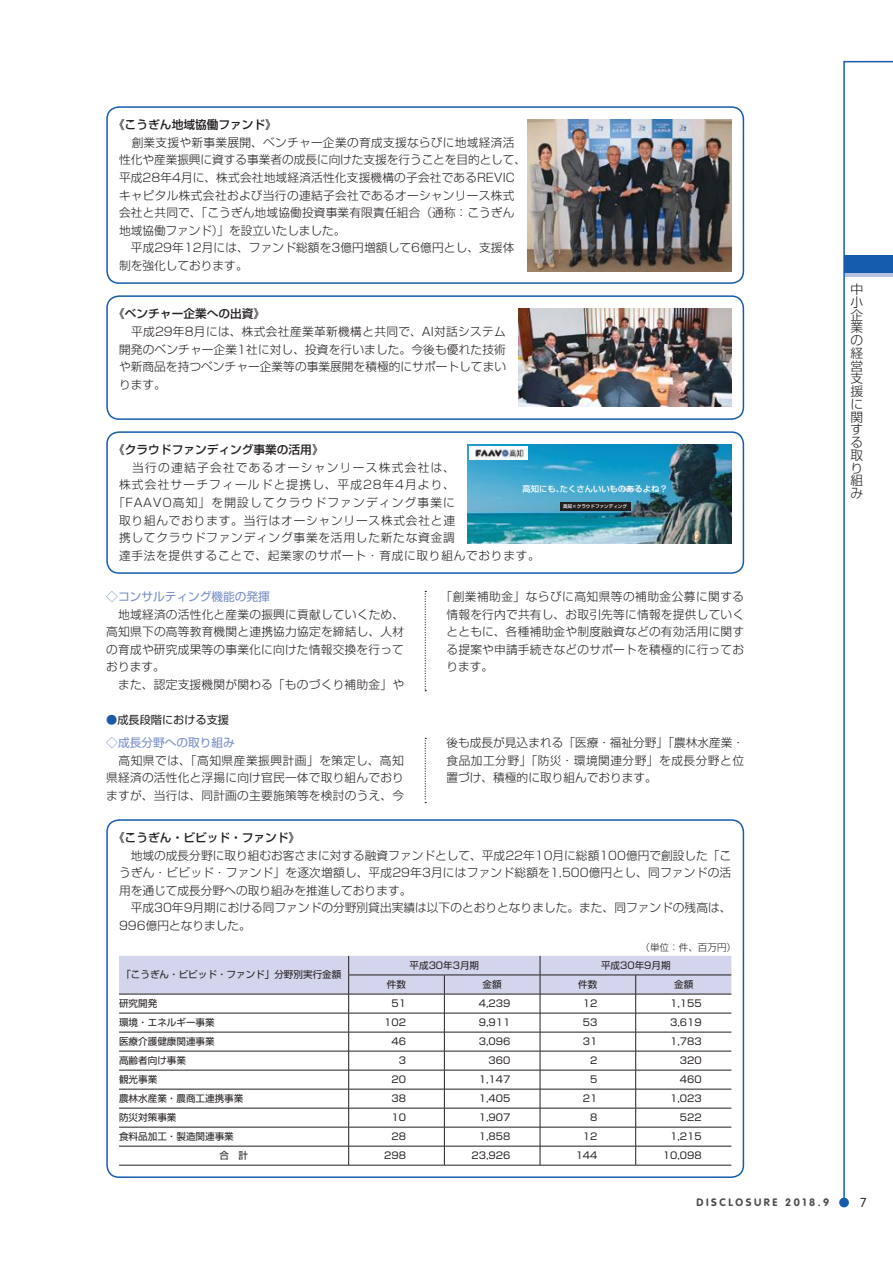
<style>
.page{position:relative;width:893px;height:1263px;background:#fff}
.page>*{position:absolute;margin:0;border:0;box-sizing:border-box;transform-origin:0 0}
.t1{font:300 12.75px/12.8px "Shin Go Pr 5";color:#241f1f}
.t2{font:300 12.75px "VAG Rounded Std";color:#241f1f}
.t3{font:300 11.7px/17.5px "Shin Go Pr 5";letter-spacing:.02em;color:#241f1f;text-align:justify}
.t4{font:300 11.7px/17.5px "Shin Go Pr 5";color:#241f1f}
.t5{font:500 11.7px "Shin Go Pr 5";color:#241f1f}
.t6{font:300 11.7px "Shin Go Pr 5";letter-spacing:.1em;color:#241f1f}
.t7{font:300 11.7px "Shin Go Pr 5";letter-spacing:.065em;color:#241f1f}
.t8{font:300 11.7px "Shin Go Pr 5";letter-spacing:.06em;color:#241f1f}
.t9{font:300 11.7px "Shin Go Pr 5";letter-spacing:.11em;color:#241f1f}
.t10{font:11.7px "Shin Go Pr 5";color:#778ec7}
.t11{font:11.1px "Shin Go Pr 5";color:#241f1f}
.t12{font:700 10.65px "VAG Rounded Std";letter-spacing:.24em;color:#4e4b4c}
.t13{font:9.6px "Shin Go Pr 5";color:#241f1f}
.t14{font:300 9.6px "Shin Go Pr 5";color:#241f1f}
.t15{font:500 8.25px "Shin Go Pr 5";color:#fff}
.t16{font:500 4.5px "Shin Go Pr 5";color:#fff}
.s1{color:#155cad}
</style>
<div class="page">
<svg style="left:425px;top:738px;width:1px;height:65px"></svg>
<svg style="left:425px;top:591px;width:1px;height:100px"></svg>
<hr style="left:119px;top:1165px;width:230px;height:1px;background:#241f1f">
<hr style="left:349px;top:1165px;width:95px;height:1px;background:#241f1f">
<hr style="left:444px;top:1165px;width:96px;height:1px;background:#241f1f">
<hr style="left:540px;top:1165px;width:96px;height:1px;background:#241f1f">
<hr style="left:636px;top:1165px;width:95px;height:1px;background:#241f1f">
<svg style="left:119px;top:956px;width:612px;height:209px"></svg>
<hr style="left:540px;top:975px;width:96px;height:1px;background:#241f1f">
<hr style="left:636px;top:975px;width:95px;height:1px;background:#241f1f">
<div style="left:106px;top:106px;width:638px;height:178px;border:2px solid #155cad;border-radius:12px"></div>
<div style="left:106px;top:295px;width:638px;height:125px;border:2px solid #155cad;border-radius:12px"></div>
<div style="left:106px;top:431px;width:638px;height:143px;border:2px solid #155cad;border-radius:12px"></div>
<div style="left:106px;top:819px;width:638px;height:359px;border:2px solid #155cad;border-radius:12px"></div>
<img style="left:527px;top:119px;width:204px;height:152px">
<img style="left:519px;top:308px;width:212px;height:99px">
<img style="left:468px;top:444px;width:263px;height:99px">
<img style="left:470px;top:446px;width:57px;height:13px">
<div style="left:560px;top:502px;width:71px;height:8px;background:#241f1f"></div>
<div style="left:839px;top:1198px;width:10px;height:9px;background:#155cad;border-radius:50%"></div>
<svg style="left:843px;top:60px;width:50px;height:1145px"></svg>
<p class="t5" style="left:113px;top:115px;width:165px">《こうぎん地域協働ファンド》</p>
<p class="t3" style="left:119px;top:133px;width:409px;text-align:left">　創業支援や新事業展開、ベンチャー企業の育成支援ならびに地域経済活性化や産業振興に資する事業者の成長に向けた支援を行うことを目的として、平成28年4月に、株式会社地域経済活性化支援機構の子会社であるREVICキャピタル株式会社および当行の連結子会社であるオーシャンリース株式会社と共同で、「こうぎん地域協働投資事業有限責任組合（通称：こうぎん地域協働ファンド）」を設立いたしました。<br>　平成29年12月には、ファンド総額を3億円増額して6億円とし、支援体制を強化しております。</p>
<p class="t5" style="left:113px;top:304px;width:154px">《ベンチャー企業への出資》</p>
<p class="t3" style="left:119px;top:322px;width:388px">　平成29年8月には、株式会社産業革新機構と共同で、AI対話システム開発のベンチャー企業1社に対し、投資を行いました。今後も優れた技術や新商品を持つベンチャー企業等の事業展開を積極的にサポートしてまいります。</p>
<p class="t5" style="left:113px;top:440px;width:212px">《クラウドファンディング事業の活用》</p>
<p class="t9" style="left:119px;top:458px;width:337px">　当行の連結子会社であるオーシャンリース株式会社は、</p>
<p class="t6" style="left:119px;top:475px;width:337px">株式会社サーチフィールドと提携し、平成28年4月より、</p>
<p class="t6" style="left:113px;top:493px;width:343px">「FAAVO高知」を開設してクラウドファンディング事業に</p>
<p class="t7" style="left:119px;top:510px;width:337px">取り組んでおります。当行はオーシャンリース株式会社と連</p>
<p class="t7" style="left:119px;top:528px;width:337px">携してクラウドファンディング事業を活用した新たな資金調</p>
<p class="t8" style="left:119px;top:546px;width:422px">達手法を提供することで、起業家のサポート・育成に取り組んでおります。</p>
<p class="t15" style="left:523px;top:482px;width:147px">高知にも、たくさんいいものあるよね？</p>
<p class="t16" style="left:563px;top:503px;width:65px">高知×クラウドファンディング</p>
<p class="t10" style="left:106px;top:587px;width:165px">◇コンサルティング機能の発揮</p>
<p class="t3" style="left:106px;top:604px;width:299px;text-align:left">　地域経済の活性化と産業の振興に貢献していくため、高知県下の高等教育機関と連携協力協定を締結し、人材の育成や研究成果等の事業化に向けた情報交換を行っております。<br>　また、認定支援機関が関わる「ものづくり補助金」や</p>
<p class="t11" style="left:106px;top:711px;width:124px"><span class="s1">●</span>成長段階における支援</p>
<p class="t10" style="left:106px;top:733px;width:130px">◇成長分野への取り組み</p>
<p class="t3" style="left:106px;top:750px;width:299px">　高知県では、「高知県産業振興計画」を策定し、高知県経済の活性化と浮揚に向け官民一体で取り組んでおりますが、当行は、同計画の主要施策等を検討のうえ、今</p>
<p class="t3" style="left:446px;top:587px;width:299px;text-indent:-6px">「創業補助金」ならびに高知県等の補助金公募に関する情報を行内で共有し、お取引先等に情報を提供していくとともに、各種補助金や制度融資などの有効活用に関する提案や申請手続きなどのサポートを積極的に行っております。</p>
<p class="t3" style="left:446px;top:733px;width:299px">後も成長が見込まれる「医療・福祉分野」「農林水産業・食品加工分野」「防災・環境関連分野」を成長分野と位置づけ、積極的に取り組んでおります。</p>
<p class="t5" style="left:113px;top:828px;width:189px">《こうぎん・ビビッド・ファンド》</p>
<p class="t4" style="left:119px;top:845px;width:614px">　地域の成長分野に取り組むお客さまに対する融資ファンドとして、平成22年10月に総額100億円で創設した「こうぎん・ビビッド・ファンド」を逐次増額し、平成29年3月にはファンド総額を1,500億円とし、同ファンドの活用を通じて成長分野への取り組みを推進しております。<br>　平成30年9月期における同ファンドの分野別貸出実績は以下のとおりとなりました。また、同ファンドの残高は、996億円となりました。</p>
<p class="t14" style="left:640px;top:939px;width:97px">（単位：件、百万円）</p>
<p class="t13" style="left:121px;top:967px;width:222px">「こうぎん・ビビッド・ファンド」分野別実行金額</p>
<p class="t13" style="left:410px;top:957px;width:71px">平成30年3月期</p>
<p class="t13" style="left:601px;top:957px;width:71px">平成30年9月期</p>
<p class="t13" style="left:387px;top:977px;width:21px">件数</p>
<p class="t13" style="left:483px;top:977px;width:21px">金額</p>
<p class="t13" style="left:578px;top:977px;width:21px">件数</p>
<p class="t13" style="left:674px;top:977px;width:21px">金額</p>
<p class="t13" style="left:119px;top:996px;width:40px">研究開発</p>
<p class="t13" style="left:392px;top:996px;width:16px">51</p>
<p class="t13" style="left:479px;top:996px;width:33px">4,239</p>
<p class="t13" style="left:583px;top:996px;width:16px">12</p>
<p class="t13" style="left:670px;top:996px;width:33px">1,155</p>
<p class="t13" style="left:119px;top:1015px;width:97px">環境・エネルギー事業</p>
<p class="t13" style="left:384px;top:1015px;width:23px">102</p>
<p class="t13" style="left:479px;top:1015px;width:33px">9,911</p>
<p class="t13" style="left:583px;top:1015px;width:16px">53</p>
<p class="t13" style="left:670px;top:1015px;width:33px">3,619</p>
<p class="t13" style="left:119px;top:1034px;width:97px">医療介護健康関連事業</p>
<p class="t13" style="left:392px;top:1034px;width:16px">46</p>
<p class="t13" style="left:479px;top:1034px;width:33px">3,096</p>
<p class="t13" style="left:583px;top:1034px;width:16px">31</p>
<p class="t13" style="left:670px;top:1034px;width:33px">1,783</p>
<p class="t13" style="left:119px;top:1053px;width:68px">高齢者向け事業</p>
<p class="t13" style="left:399px;top:1053px;width:9px">3</p>
<p class="t13" style="left:488px;top:1053px;width:23px">360</p>
<p class="t13" style="left:590px;top:1053px;width:9px">2</p>
<p class="t13" style="left:680px;top:1053px;width:23px">320</p>
<p class="t13" style="left:119px;top:1072px;width:40px">観光事業</p>
<p class="t13" style="left:392px;top:1072px;width:16px">20</p>
<p class="t13" style="left:479px;top:1072px;width:33px">1,147</p>
<p class="t13" style="left:590px;top:1072px;width:9px">5</p>
<p class="t13" style="left:680px;top:1072px;width:23px">460</p>
<p class="t13" style="left:119px;top:1091px;width:126px">農林水産業・農商工連携事業</p>
<p class="t13" style="left:392px;top:1091px;width:16px">38</p>
<p class="t13" style="left:479px;top:1091px;width:33px">1,405</p>
<p class="t13" style="left:583px;top:1091px;width:16px">21</p>
<p class="t13" style="left:670px;top:1091px;width:33px">1,023</p>
<p class="t13" style="left:119px;top:1110px;width:59px">防災対策事業</p>
<p class="t13" style="left:392px;top:1110px;width:16px">10</p>
<p class="t13" style="left:479px;top:1110px;width:33px">1,907</p>
<p class="t13" style="left:590px;top:1110px;width:9px">8</p>
<p class="t13" style="left:680px;top:1110px;width:23px">522</p>
<p class="t13" style="left:119px;top:1129px;width:116px">食料品加工・製造関連事業</p>
<p class="t13" style="left:392px;top:1129px;width:16px">28</p>
<p class="t13" style="left:479px;top:1129px;width:33px">1,858</p>
<p class="t13" style="left:583px;top:1129px;width:16px">12</p>
<p class="t13" style="left:670px;top:1129px;width:33px">1,215</p>
<p class="t13" style="left:219px;top:1148px;width:30px">合　計</p>
<p class="t13" style="left:384px;top:1148px;width:23px">298</p>
<p class="t13" style="left:471px;top:1148px;width:40px">23,926</p>
<p class="t13" style="left:576px;top:1148px;width:23px">144</p>
<p class="t13" style="left:663px;top:1148px;width:40px">10,098</p>
<p class="t1" style="left:850px;top:282px;width:14px">中小企業の経営支援に関する取り組み</p>
<p class="t12" style="left:696px;top:1196px;width:134px">DISCLOSURE 2018.9</p>
<p class="t2" style="left:860px;top:1195px;width:8px">7</p>
</div>
